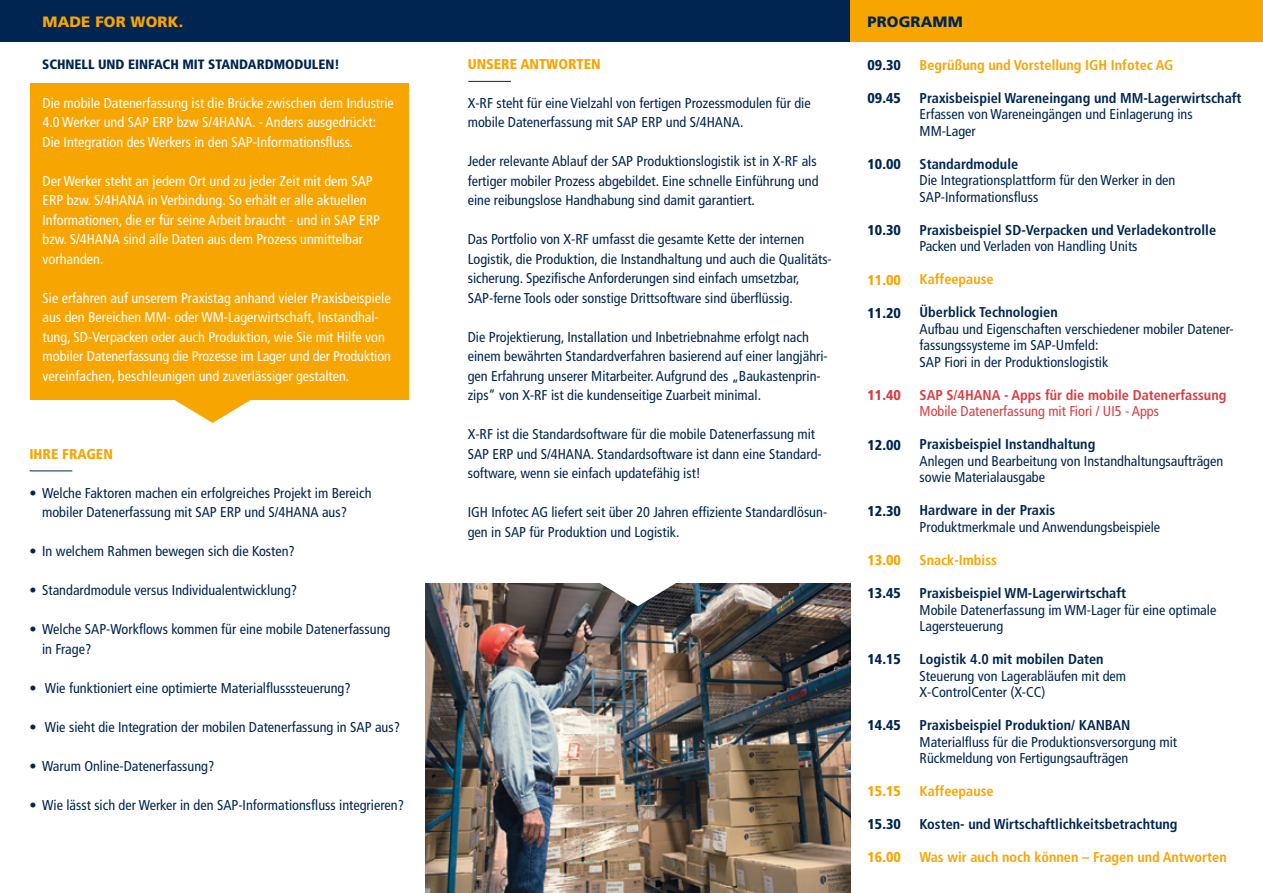
<style>
.page{position:relative;width:1263px;height:893px;background:#fff}
.page>*{position:absolute;margin:0;border:0;box-sizing:border-box;transform-origin:0 0}
.t1{font:900 15px "Frutiger";letter-spacing:.01em;color:#f7a500}
.t2{font:900 15px "Frutiger";letter-spacing:.01em;color:#002550}
.t3{font:condensed 14.25px/19.5px "Frutiger";color:#002550}
.t4{font:condensed 14.25px/19.5px "Frutiger";color:#fff}
.t5{font:700 condensed 14.25px "Frutiger";color:#002550}
.t6{font:700 condensed 14.25px "Frutiger";color:#f7a500}
.t7{font:900 condensed 14.25px "Frutiger";color:#002550}
.t8{font:900 condensed 14.25px "Frutiger";color:#f7a500}
.t9{font:700 condensed 14.25px "Frutiger";color:#d73d42}
.t10{font:condensed 14.25px "Frutiger";color:#d73d42}
.t11{font:900 condensed 14.25px "Frutiger";color:#d73d42}
.t12{font:900 condensed 13.5px "Frutiger";color:#002550}
</style>
<div class="page">
<svg style="left:175px;top:400px;width:76px;height:23px"></svg>
<div style="left:30px;top:83px;width:378px;height:317px;background:#f7a500"></div>
<div style="left:0;top:0;width:850px;height:41px;background:#002550"></div>
<div style="left:850px;top:0;width:413px;height:41px;background:#f7a500"></div>
<img style="left:425px;top:583px;width:425px;height:310px">
<hr style="left:468px;top:81px;width:43px;height:1px;background:#002550">
<hr style="left:30px;top:470px;width:42px;height:1px;background:#002550">
<svg style="left:563px;top:583px;width:150px;height:23px"></svg>
<p class="t1" style="left:43px;top:13px;width:142px">MADE FOR WORK.</p>
<p class="t2" style="left:867px;top:13px;width:97px">PROGRAMM</p>
<p class="t8" style="left:468px;top:55px;width:134px">UNSERE ANTWORTEN</p>
<p class="t3" style="left:468px;top:93px;width:344px">X-RF steht für eine Vielzahl von fertigen Prozessmodulen für die mobile Datenerfassung mit SAP ERP und S/4HANA.</p>
<p class="t3" style="left:468px;top:152px;width:352px">Jeder relevante Ablauf der SAP Produktionslogistik ist in X-RF als fertiger mobiler Prozess abgebildet. Eine schnelle Einführung und eine reibungslose Handhabung sind damit garantiert.</p>
<p class="t3" style="left:468px;top:230px;width:366px">Das Portfolio von X-RF umfasst die gesamte Kette der internen Logistik, die Produktion, die Instandhaltung und auch die Qualitäts&shy;sicherung. Spezifische Anforderungen sind einfach umsetzbar, SAP-ferne Tools oder sonstige Drittsoftware sind überflüssig.</p>
<p class="t3" style="left:468px;top:327px;width:362px">Die Projektierung, Installation und Inbetriebnahme erfolgt nach einem bewährten Standardverfahren basierend auf einer langjähri&shy;gen Erfahrung unserer Mitarbeiter. Aufgrund des „Baukastenprin&shy;zips“ von X-RF ist die kundenseitige Zuarbeit minimal.</p>
<p class="t3" style="left:468px;top:425px;width:355px">X-RF ist die Standardsoftware für die mobile Datenerfassung mit<br>SAP ERP und S/4HANA. Standardsoftware ist dann eine Standard&shy;software, wenn sie einfach updatefähig ist!</p>
<p class="t3" style="left:468px;top:503px;width:361px">IGH Infotec AG liefert seit über 20 Jahren effiziente Standardlösun&shy;gen in SAP für Produktion und Logistik.</p>
<p class="t6" style="left:919px;top:57px;width:255px">Begrüßung und Vorstellung IGH Infotec AG</p>
<p class="t5" style="left:919px;top:90px;width:323px">Praxisbeispiel Wareneingang und MM-Lagerwirtschaft</p>
<p class="t3" style="left:919px;top:106px;width:275px;line-height:16.5px">Erfassen von Wareneingängen und Einlagerung ins<br>MM-Lager</p>
<p class="t5" style="left:919px;top:156px;width:100px">Standardmodule</p>
<p class="t3" style="left:919px;top:172px;width:257px;line-height:16.5px">Die Integrationsplattform für den Werker in den<br>SAP-Informationsfluss</p>
<p class="t5" style="left:919px;top:222px;width:298px">Praxisbeispiel SD-Verpacken und Verladekontrolle</p>
<p class="t3" style="left:919px;top:237px;width:219px">Packen und Verladen von Handling Units</p>
<p class="t6" style="left:919px;top:271px;width:76px">Kaffeepause</p>
<p class="t5" style="left:919px;top:304px;width:140px">Überblick Technologien</p>
<p class="t3" style="left:919px;top:321px;width:316px;line-height:16.5px">Aufbau und Eigenschaften verschiedener mobiler Datener&shy;fassungssysteme im SAP-Umfeld:<br>SAP Fiori in der Produktionslogistik</p>
<p class="t9" style="left:919px;top:387px;width:308px">SAP S/4HANA - Apps für die mobile Datenerfassung</p>
<p class="t10" style="left:919px;top:403px;width:241px">Mobile Datenerfassung mit Fiori / UI5 - Apps</p>
<p class="t5" style="left:919px;top:436px;width:177px">Praxisbeispiel Instandhaltung</p>
<p class="t3" style="left:919px;top:453px;width:305px;line-height:16.5px">Anlegen und Bearbeitung von Instandhaltungsaufträgen sowie Materialausgabe</p>
<p class="t5" style="left:919px;top:502px;width:137px">Hardware in der Praxis</p>
<p class="t3" style="left:919px;top:517px;width:242px">Produktmerkmale und Anwendungsbeispiele</p>
<p class="t6" style="left:919px;top:552px;width:79px">Snack-Imbiss</p>
<p class="t5" style="left:919px;top:585px;width:208px">Praxisbeispiel WM-Lagerwirtschaft</p>
<p class="t3" style="left:919px;top:601px;width:298px;line-height:16.5px">Mobile Datenerfassung im WM-Lager für eine optimale<br>Lagersteuerung</p>
<p class="t5" style="left:919px;top:651px;width:186px">Logistik 4.0 mit mobilen Daten</p>
<p class="t3" style="left:919px;top:667px;width:208px;line-height:16.5px">Steuerung von Lagerabläufen mit dem<br>X-ControlCenter (X-CC)</p>
<p class="t5" style="left:919px;top:717px;width:212px">Praxisbeispiel Produktion/ KANBAN</p>
<p class="t3" style="left:919px;top:733px;width:259px;line-height:16.5px">Materialfluss für die Produktionsversorgung mit<br>Rückmeldung von Fertigungsaufträgen</p>
<p class="t6" style="left:919px;top:783px;width:76px">Kaffeepause</p>
<p class="t5" style="left:919px;top:816px;width:259px">Kosten- und Wirtschaftlichkeitsbetrachtung</p>
<p class="t6" style="left:919px;top:849px;width:309px">Was wir auch noch können – Fragen und Antworten</p>
<p class="t12" style="left:42px;top:56px;width:299px">SCHNELL UND EINFACH MIT STANDARDMODULEN!</p>
<p class="t7" style="left:867px;top:57px;width:35px">09.30</p>
<p class="t7" style="left:867px;top:90px;width:35px">09.45</p>
<p class="t4" style="left:43px;top:93px;width:353px">Die mobile Datenerfassung ist die Brücke zwischen dem Industrie<br>4.0 Werker und SAP ERP bzw S/4HANA. - Anders ausgedrückt:<br>Die Integration des Werkers in den SAP-Informationsfluss.</p>
<p class="t4" style="left:43px;top:171px;width:339px">Der Werker steht an jedem Ort und zu jeder Zeit mit dem SAP ERP bzw. S/4HANA in Verbindung. So erhält er alle aktuellen Informationen, die er für seine Arbeit braucht - und in SAP ERP bzw. S/4HANA sind alle Daten aus dem Prozess unmittelbar vorhanden.</p>
<p class="t4" style="left:43px;top:288px;width:350px">Sie erfahren auf unserem Praxistag anhand vieler Praxisbeispiele aus den Bereichen MM- oder WM-Lagerwirtschaft, Instandhal&shy;tung, SD-Verpacken oder auch Produktion, wie Sie mit Hilfe von mobiler Datenerfassung die Prozesse im Lager und der Produktion vereinfachen, beschleunigen und zuverlässiger gestalten.</p>
<p class="t7" style="left:867px;top:156px;width:35px">10.00</p>
<p class="t7" style="left:867px;top:222px;width:35px">10.30</p>
<p class="t8" style="left:867px;top:271px;width:35px">11.00</p>
<p class="t7" style="left:867px;top:304px;width:35px">11.20</p>
<p class="t11" style="left:867px;top:387px;width:35px">11.40</p>
<p class="t7" style="left:867px;top:436px;width:35px">12.00</p>
<p class="t8" style="left:29px;top:445px;width:85px">IHRE FRAGEN</p>
<p class="t3" style="left:42px;top:483px;width:331px;text-indent:-13px">• Welche Faktoren machen ein erfolgreiches Projekt im Bereich mobiler Datenerfassung mit SAP ERP und S/4HANA aus?</p>
<p class="t3" style="left:29px;top:542px;width:267px">• In welchem Rahmen bewegen sich die Kosten?</p>
<p class="t3" style="left:29px;top:581px;width:269px">• Standardmodule versus Individualentwicklung?</p>
<p class="t3" style="left:42px;top:620px;width:350px;text-indent:-13px">• Welche SAP-Workflows kommen für eine mobile Datenerfassung in Frage?</p>
<p class="t3" style="left:29px;top:678px;width:323px">• Wie funktioniert eine optimierte Materialflusssteuerung?</p>
<p class="t3" style="left:29px;top:717px;width:372px">• Wie sieht die Integration der mobilen Datenerfassung in SAP aus?</p>
<p class="t3" style="left:29px;top:756px;width:187px">• Warum Online-Datenerfassung?</p>
<p class="t3" style="left:29px;top:795px;width:376px">• Wie lässt sich der Werker in den SAP-Informationsfluss integrieren?</p>
<p class="t7" style="left:867px;top:502px;width:35px">12.30</p>
<p class="t8" style="left:867px;top:552px;width:35px">13.00</p>
<p class="t7" style="left:867px;top:585px;width:35px">13.45</p>
<p class="t7" style="left:867px;top:651px;width:35px">14.15</p>
<p class="t7" style="left:867px;top:717px;width:35px">14.45</p>
<p class="t8" style="left:867px;top:783px;width:35px">15.15</p>
<p class="t7" style="left:867px;top:816px;width:35px">15.30</p>
<p class="t8" style="left:867px;top:849px;width:35px">16.00</p>
</div>
